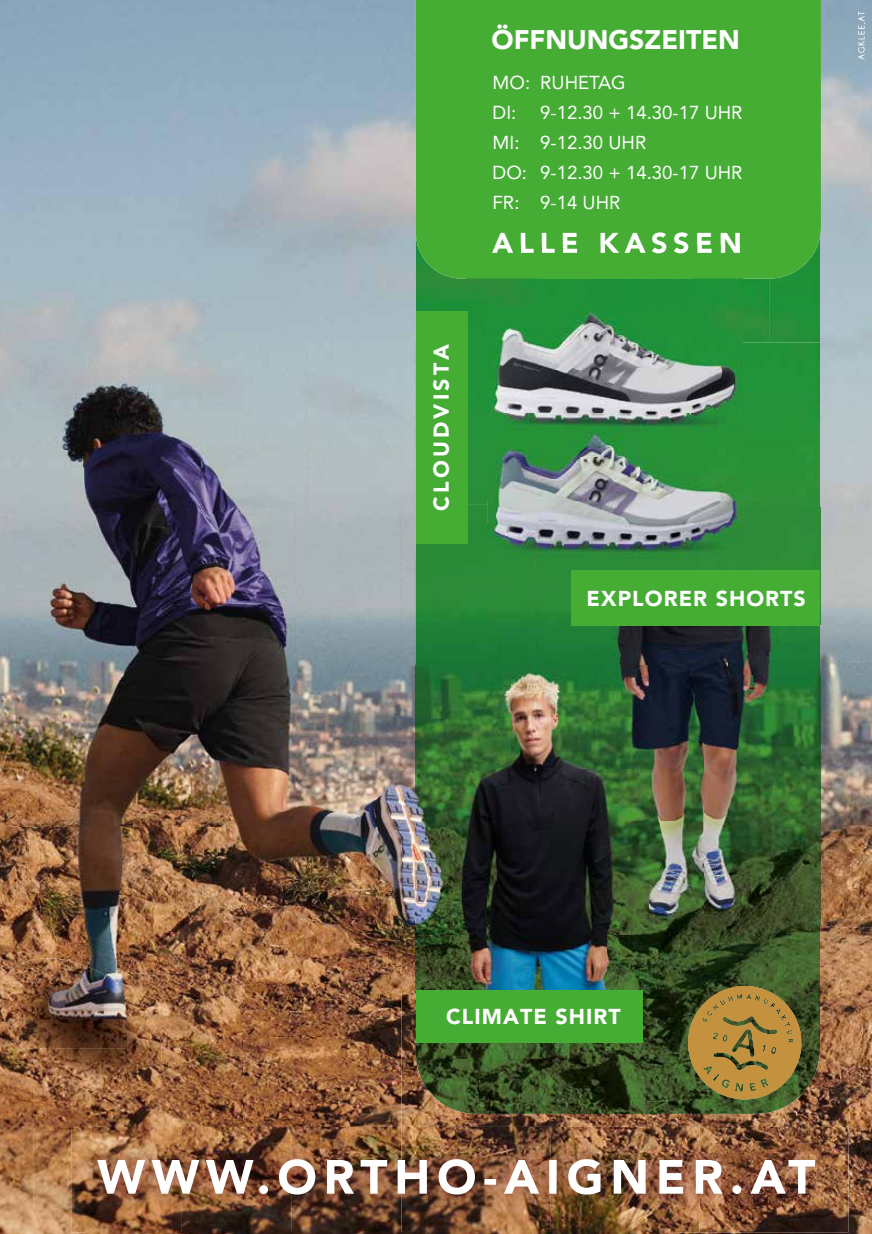
<style>
.page{position:relative;width:872px;height:1234px;background:#fff}
.page>*{position:absolute;margin:0;border:0;box-sizing:border-box;transform-origin:0 0}
.t1{font:900 28.35px "Avenir LT Pro";letter-spacing:.2em;color:#fff}
.t2{font:900 26.7px "Avenir LT Pro";color:#fff}
.t3{font:900 21.45px "Avenir LT Pro";letter-spacing:.05em;color:#fff}
.t4{font:900 21.45px "Avenir LT Pro";letter-spacing:.15em;color:#fff}
.t5{font:18.6px/30px "Avenir LT Pro";color:#fff}
</style>
<div class="page">
<div style="left:416px;top:278px;width:50px;height:33px;background:#258d39"></div>
<img style="left:769px;top:278px;width:51px;height:64px">
<img style="left:466px;top:278px;width:21px;height:64px">
<img style="left:743px;top:278px;width:26px;height:64px">
<div style="left:416px;top:0;width:405px;height:278px;background:#45ac34"></div>
<img style="left:820px;top:342px;width:52px;height:319px">
<img style="left:840px;top:661px;width:32px;height:531px">
<img style="left:785px;top:925px;width:55px;height:201px">
<img style="left:401px;top:989px;width:55px;height:137px">
<img style="left:456px;top:1113px;width:274px;height:13px">
<img style="left:730px;top:1113px;width:55px;height:13px">
<img style="left:86px;top:1231px;width:589px;height:2px">
<img style="left:675px;top:1192px;width:197px;height:41px">
<img style="left:743px;top:342px;width:77px;height:228px">
<img style="left:668px;top:925px;width:152px;height:188px">
<img style="left:416px;top:989px;width:252px;height:124px">
<img style="left:86px;top:1126px;width:762px;height:105px">
<img style="left:401px;top:1158px;width:414px;height:36px">
<svg style="left:682px;top:979px;width:125px;height:125px;background:#8a7635"></svg>
<img style="left:0;top:342px;width:416px;height:108px">
<img style="left:0;top:450px;width:309px;height:64px">
<img style="left:401px;top:558px;width:15px;height:431px">
<div style="left:468px;top:342px;width:19px;height:162px;background:#25913b"></div>
<img style="left:416px;top:504px;width:85px;height:161px">
<img style="left:501px;top:626px;width:135px;height:39px">
<img style="left:0;top:514px;width:401px;height:209px">
<img style="left:0;top:723px;width:378px;height:209px">
<img style="left:0;top:932px;width:244px;height:52px">
<img style="left:244px;top:932px;width:157px;height:194px">
<img style="left:0;top:1048px;width:33px;height:185px">
<img style="left:86px;top:984px;width:158px;height:142px">
<img style="left:33px;top:1093px;width:53px;height:140px">
<img style="left:97px;top:1158px;width:304px;height:36px">
<img style="left:0;top:958px;width:127px;height:90px">
<img style="left:127px;top:990px;width:43px;height:101px">
<img style="left:22px;top:1047px;width:105px;height:46px">
<img style="left:487px;top:501px;width:51px;height:125px">
<img style="left:538px;top:501px;width:205px;height:125px">
<img style="left:487px;top:278px;width:205px;height:92px">
<img style="left:692px;top:245px;width:51px;height:125px">
<img style="left:487px;top:245px;width:51px;height:33px">
<div style="left:538px;top:253px;width:154px;height:25px;background:#45ac34"></div>
<img style="left:492px;top:245px;width:219px;height:8px">
<img style="left:721px;top:245px;width:19px;height:8px">
<img style="left:743px;top:395px;width:1px;height:53px">
<img style="left:743px;top:448px;width:1px;height:53px">
<img style="left:487px;top:370px;width:256px;height:131px">
<img style="left:416px;top:665px;width:95px;height:324px">
<img style="left:511px;top:665px;width:33px;height:216px">
<img style="left:511px;top:881px;width:96px;height:108px">
<img style="left:607px;top:925px;width:96px;height:64px">
<img style="left:378px;top:665px;width:23px;height:324px">
<div style="left:416px;top:989px;width:226px;height:53px;background:#45ac34"></div>
<img style="left:820px;top:625px;width:23px;height:300px">
<img style="left:636px;top:625px;width:184px;height:50px">
<img style="left:703px;top:675px;width:117px;height:250px">
<img style="left:544px;top:625px;width:199px;height:1px">
<img style="left:544px;top:665px;width:159px;height:260px">
<div style="left:571px;top:570px;width:249px;height:55px;background:#45ac34"></div>
<div style="left:416px;top:311px;width:52px;height:232px;background:#45ac34"></div>
<svg style="left:858px;top:11px;width:6px;height:49px"></svg>
<h2 class="t2" style="left:491px;top:24px;width:250px">ÖFFNUNGSZEITEN</h2>
<p class="t5" style="left:492px;top:67px;width:135px">MO: RUHETAG<br>DI:</p>
<p class="t5" style="left:492px;top:97px;width:251px;text-indent:48px">9-12.30 + 14.30-17 UHR<br>MI: 9-12.30 UHR<br>DO: 9-12.30 + 14.30-17 UHR<br>FR: 9-14 UHR</p>
<p class="t4" style="left:428px;top:510px;width:168px;rotate:-90deg">CLOUDVISTA</p>
<h1 class="t1" style="left:492px;top:226px;width:251px">ALLE KASSEN</h1>
<p class="t3" style="left:586px;top:585px;width:221px">EXPLORER SHORTS</p>
<p class="t3" style="left:446px;top:1003px;width:176px">CLIMATE SHIRT</p>
</div>
